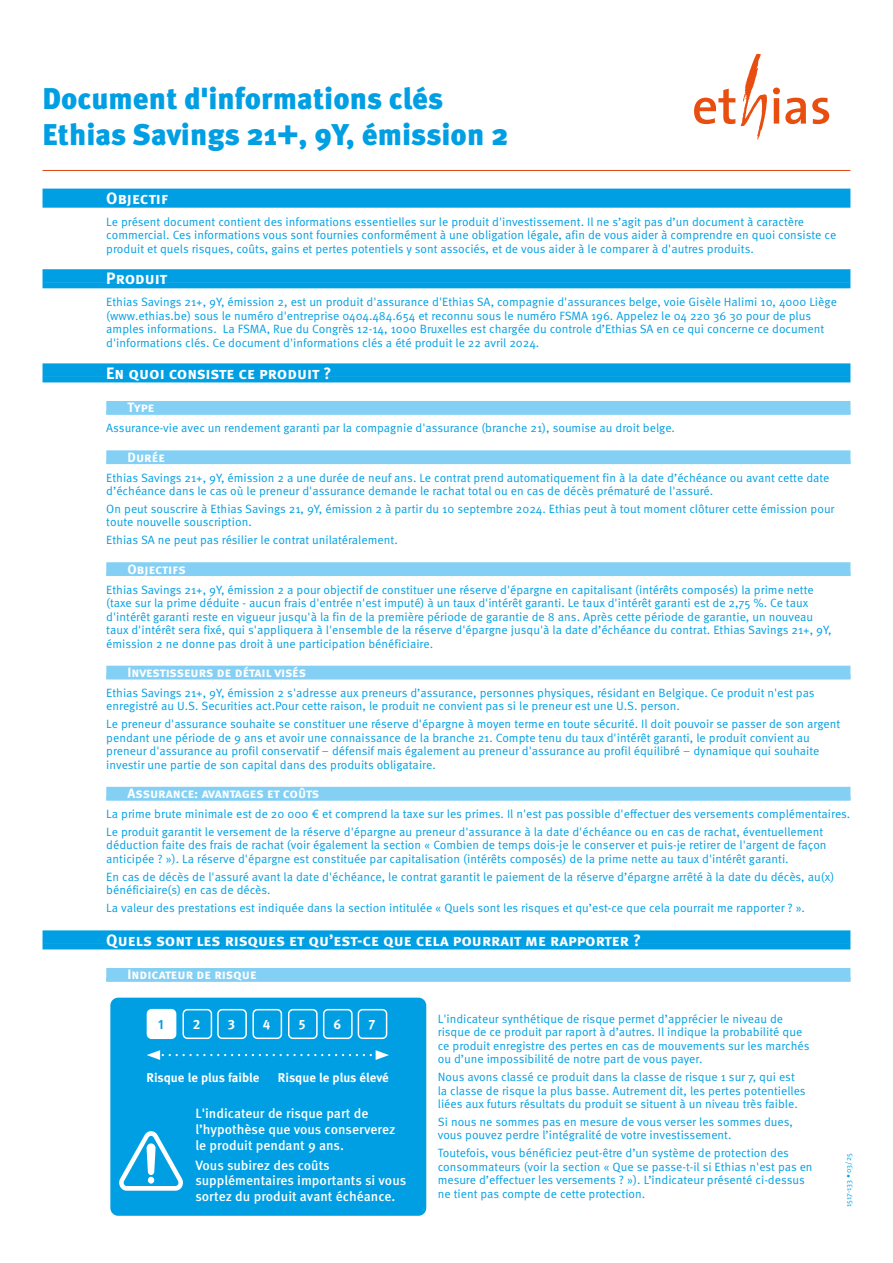
<style>
.page{position:relative;width:893px;height:1263px;background:#fff}
.page>*{position:absolute;margin:0;border:0;box-sizing:border-box;transform-origin:0 0}
.t1{font:900 30px/36px "Meta Pro";color:#009fe3}
.t2{font:700 16.5px "Meta Pro";color:#fff}
.t3{font:500 13.5px/15.8px "Meta Pro";color:#fff}
.t4{font:700 13.5px "Meta Pro";letter-spacing:-.005em;color:#fff}
.t5{font:700 13.5px "Meta Pro";color:#009fe3}
.t6{font:700 12.75px "Meta Pro";color:#fff}
.t7{font:12px/13.5px "Meta Pro Norm";color:#009fe3}
.t8{font:7.5px "Meta Pro Norm";letter-spacing:-.02em;color:#009fe3}
</style>
<div class="page">
<div style="left:43px;top:189px;width:807px;height:13px;background:#009fe3"></div>
<div style="left:43px;top:202px;width:807px;height:6px;background:#009fe3"></div>
<div style="left:43px;top:269px;width:807px;height:14px;background:#009fe3"></div>
<div style="left:43px;top:282px;width:807px;height:6px;background:#009fe3"></div>
<div style="left:43px;top:363px;width:807px;height:14px;background:#009fe3"></div>
<div style="left:43px;top:376px;width:807px;height:6px;background:#009fe3"></div>
<div style="left:106px;top:401px;width:744px;height:13px;background:#84d0f5"></div>
<div style="left:106px;top:410px;width:744px;height:5px;background:#84d0f5"></div>
<div style="left:106px;top:450px;width:744px;height:14px;background:#84d0f5"></div>
<div style="left:106px;top:562px;width:744px;height:14px;background:#84d0f5"></div>
<div style="left:106px;top:666px;width:744px;height:13px;background:#84d0f5"></div>
<div style="left:106px;top:787px;width:744px;height:13px;background:#84d0f5"></div>
<div style="left:43px;top:930px;width:807px;height:14px;background:#009fe3"></div>
<div style="left:43px;top:943px;width:807px;height:6px;background:#009fe3"></div>
<div style="left:106px;top:968px;width:744px;height:13px;background:#84d0f5"></div>
<div style="left:106px;top:977px;width:744px;height:5px;background:#84d0f5"></div>
<hr style="left:43px;top:170px;width:807px;height:1px;background:#e14613">
<svg style="left:741px;top:54px;width:26px;height:86px"></svg>
<svg style="left:694px;top:89px;width:41px;height:35px"></svg>
<svg style="left:773px;top:88px;width:33px;height:36px"></svg>
<svg style="left:812px;top:98px;width:17px;height:26px"></svg>
<div style="left:110px;top:997px;width:317px;height:219px;background:#009fe3;border-radius:9px"></div>
<div style="left:147px;top:1010px;width:29px;height:28px;background:#fff;border-radius:4px"></div>
<div style="left:147px;top:1009px;width:29px;height:30px;border:2px solid #fff;border-radius:4px"></div>
<div style="left:182px;top:1009px;width:30px;height:30px;border:2px solid #fff;border-radius:4px"></div>
<div style="left:217px;top:1009px;width:30px;height:30px;border:2px solid #fff;border-radius:4px"></div>
<div style="left:252px;top:1009px;width:30px;height:30px;border:2px solid #fff;border-radius:4px"></div>
<div style="left:288px;top:1009px;width:30px;height:30px;border:2px solid #fff;border-radius:4px"></div>
<div style="left:323px;top:1009px;width:30px;height:30px;border:2px solid #fff;border-radius:4px"></div>
<div style="left:358px;top:1009px;width:29px;height:30px;border:2px solid #fff;border-radius:4px"></div>
<svg style="left:147px;top:1050px;width:242px;height:10px"></svg>
<div style="left:109px;top:996px;width:319px;height:221px;border:2px solid #fff;border-radius:9px"></div>
<svg style="left:119px;top:1131px;width:64px;height:60px"></svg>
<h1 class="t1" style="left:43px;top:79px;width:468px">Document d'informations clés<br>Ethias Savings 21+, 9Y, émission 2</h1>
<h2 class="t2" style="left:106px;top:185px;width:64px">Objectif</h2>
<p class="t7" style="left:106px;top:214px;width:731px">Le présent document contient des informations essentielles sur le produit d'investissement. Il ne s’agit pas d’un document à caractère commercial. Ces informations vous sont fournies conformément à une obligation légale, afin de vous aider à comprendre en quoi consiste ce produit et quels risques, coûts, gains et pertes potentiels y sont associés, et de vous aider à le comparer à d'autres produits.</p>
<h2 class="t2" style="left:106px;top:266px;width:63px">Produit</h2>
<p class="t7" style="left:106px;top:295px;width:732px">Ethias Savings 21+, 9Y, émission 2, est un produit d'assurance d'Ethias SA, compagnie d'assurances belge, voie Gisèle Halimi 10, 4000 Liège (www.ethias.be) sous le numéro d'entreprise 0404.484.654 et reconnu sous le numéro FSMA 196. Appelez le 04 220 36 30 pour de plus amples informations. La FSMA, Rue du Congrès 12-14, 1000 Bruxelles est chargée du controle d’Ethias SA en ce qui concerne ce document d'informations clés. Ce document d'informations clés a été produit le 22 avril 2024.</p>
<h2 class="t2" style="left:106px;top:360px;width:227px">En quoi consiste ce produit ?</h2>
<p class="t4" style="left:128px;top:397px;width:28px">Type</p>
<p class="t7" style="left:106px;top:421px;width:570px">Assurance-vie avec un rendement garanti par la compagnie d'assurance (branche 21), soumise au droit belge.</p>
<p class="t4" style="left:128px;top:446px;width:39px">Durée</p>
<p class="t7" style="left:106px;top:470px;width:725px">Ethias Savings 21+, 9Y, émission 2 a une durée de neuf ans. Le contrat prend automatiquement fin à la date d’échéance ou avant cette date d’échéance dans le cas où le preneur d'assurance demande le rachat total ou en cas de décès prématuré de l'assuré.</p>
<p class="t7" style="left:106px;top:501px;width:730px">On peut souscrire à Ethias Savings 21, 9Y, émission 2 à partir du 10 septembre 2024. Ethias peut à tout moment clôturer cette émission pour toute nouvelle souscription.</p>
<p class="t7" style="left:106px;top:532px;width:293px">Ethias SA ne peut pas résilier le contrat unilatéralement.</p>
<p class="t4" style="left:128px;top:558px;width:60px">Objectifs</p>
<p class="t7" style="left:106px;top:582px;width:727px">Ethias Savings 21+, 9Y, émission 2 a pour objectif de constituer une réserve d'épargne en capitalisant (intérêts composés) la prime nette (taxe sur la prime déduite - aucun frais d'entrée n'est imputé) à un taux d'intérêt garanti. Le taux d'intérêt garanti est de 2,75 %. Ce taux d'intérêt garanti reste en vigueur jusqu'à la fin de la première période de garantie de 8 ans. Après cette période de garantie, un nouveau taux d'intérêt sera fixé, qui s'appliquera à l'ensemble de la réserve d'épargne jusqu'à la date d’échéance du contrat. Ethias Savings 21+, 9Y, émission 2 ne donne pas droit à une participation bénéficiaire.</p>
<p class="t4" style="left:128px;top:662px;width:180px">Investisseurs de détail visés</p>
<p class="t7" style="left:106px;top:685px;width:710px">Ethias Savings 21+, 9Y, émission 2 s'adresse aux preneurs d’assurance, personnes physiques, résidant en Belgique. Ce produit n'est pas enregistré au U.S. Securities act.Pour cette raison, le produit ne convient pas si le preneur est une U.S. person.</p>
<p class="t7" style="left:106px;top:716px;width:735px">Le preneur d'assurance souhaite se constituer une réserve d'épargne à moyen terme en toute sécurité. Il doit pouvoir se passer de son argent pendant une période de 9 ans et avoir une connaissance de la branche 21. Compte tenu du taux d'intérêt garanti, le produit convient au preneur d'assurance au profil conservatif – défensif mais également au preneur d'assurance au profil équilibré – dynamique qui souhaite investir une partie de son capital dans des produits obligataire.</p>
<p class="t4" style="left:128px;top:783px;width:193px">Assurance: avantages et coûts</p>
<p class="t7" style="left:106px;top:804px;width:745px;line-height:17.7px">La prime brute minimale est de 20 000 € et comprend la taxe sur les primes. Il n'est pas possible d'effectuer des versements complémentaires.<br>Le produit garantit le versement de la réserve d'épargne au preneur d'assurance à la date d'échéance ou en cas de rachat, éventuellement</p>
<p class="t7" style="left:106px;top:838px;width:722px">déduction faite des frais de rachat (voir également la section « Combien de temps dois-je le conserver et puis-je retirer de l'argent de façon anticipée ? »). La réserve d'épargne est constituée par capitalisation (intérêts composés) de la prime nette au taux d'intérêt garanti.</p>
<p class="t7" style="left:106px;top:869px;width:729px">En cas de décès de l'assuré avant la date d'échéance, le contrat garantit le paiement de la réserve d’épargne arrêté à la date du décès, au(x) bénéficiaire(s) en cas de décès.</p>
<p class="t7" style="left:106px;top:900px;width:700px">La valeur des prestations est indiquée dans la section intitulée « Quels sont les risques et qu’est-ce que cela pourrait me rapporter ? ».</p>
<h2 class="t2" style="left:106px;top:927px;width:536px">Quels sont les risques et qu’est-ce que cela pourrait me rapporter ?</h2>
<p class="t4" style="left:128px;top:964px;width:131px">Indicateur de risque</p>
<p class="t7" style="left:438px;top:1011px;width:373px">L'indicateur synthétique de risque permet d’apprécier le niveau de risque de ce produit par raport à d’autres. Il indique la probabilité que ce produit enregistre des pertes en cas de mouvements sur les marchés ou d’une impossibilité de notre part de vous payer.</p>
<p class="t7" style="left:438px;top:1069px;width:369px">Nous avons classé ce produit dans la classe de risque 1 sur 7, qui est la classe de risque la plus basse. Autrement dit, les pertes potentielles liées aux futurs résultats du produit se situent à un niveau très faible.</p>
<p class="t7" style="left:438px;top:1114px;width:357px">Si nous ne sommes pas en mesure de vous verser les sommes dues, vous pouvez perdre l’intégralité de votre investissement.</p>
<p class="t7" style="left:438px;top:1145px;width:376px">Toutefois, vous bénéficiez peut-être d’un système de protection des consommateurs (voir la section « Que se passe-t-il si Ethias n'est pas en mesure d’effectuer les versements ? »). L’indicateur présenté ci-dessus ne tient pas compte de cette protection.</p>
<p class="t5" style="left:158px;top:1014px;width:7px">1</p>
<p class="t4" style="left:193px;top:1014px;width:9px">2</p>
<p class="t4" style="left:228px;top:1014px;width:9px">3</p>
<p class="t4" style="left:263px;top:1014px;width:9px">4</p>
<p class="t4" style="left:299px;top:1014px;width:8px">5</p>
<p class="t4" style="left:333px;top:1014px;width:9px">6</p>
<p class="t4" style="left:368px;top:1014px;width:8px">7</p>
<p class="t6" style="left:146px;top:1067px;width:114px">Risque le plus faible</p>
<p class="t6" style="left:278px;top:1067px;width:112px">Risque le plus élevé</p>
<p class="t3" style="left:195px;top:1105px;width:202px">L'indicateur de risque part de l’hypothèse que vous conserverez le produit pendant 9 ans.</p>
<p class="t3" style="left:195px;top:1156px;width:212px">Vous subirez des coûts supplémentaires importants si vous sortez du produit avant échéance.</p>
<p class="t8" style="left:843px;top:1207px;width:55px;rotate:-90deg">1517-133 • 03/25</p>
</div>
